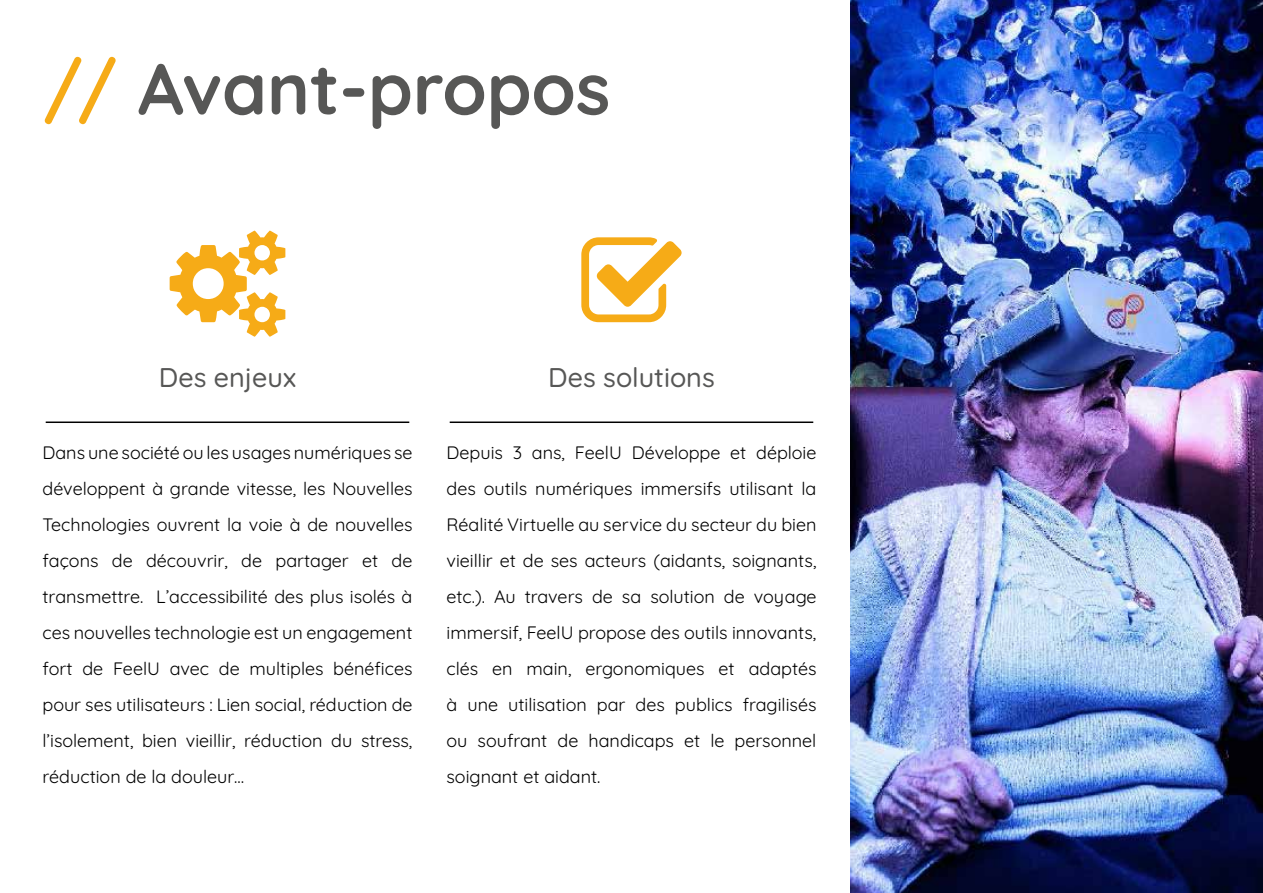
<style>
.page{position:relative;width:1263px;height:893px;background:#fff}
.page>*{position:absolute;margin:0;border:0;box-sizing:border-box;transform-origin:0 0}
.t1{font:700 72px "Quicksand";color:#575756}
.t2{font:500 27px "Quicksand";color:#575756}
.t3{font:18px/36px "Quicksand";color:#000;text-align:justify}
.s1{color:#f6ab17}
</style>
<div class="page">
<img style="left:850px;top:0;width:413px;height:893px">
<hr style="left:46px;top:421px;width:363px;height:2px;background:#000">
<hr style="left:450px;top:421px;width:363px;height:2px;background:#000">
<h1 class="t1" style="left:43px;top:33px;width:569px"><span class="s1">//</span> Avant-propos</h1>
<h2 class="t2" style="left:159px;top:356px;width:139px">Des enjeux</h2>
<p class="t3" style="left:43px;top:433px;width:371px">Dans une société ou les usages numériques se développent à grande vitesse, les Nouvelles Technologies ouvrent la voie à de nouvelles façons de découvrir, de partager et de transmettre. L’accessibilité des plus isolés à ces nouvelles technologie est un engagement fort de FeelU avec de multiples bénéfices pour ses utilisateurs : Lien social, réduction de l’isolement, bien vieillir, réduction du stress, réduction de la douleur…</p>
<h2 class="t2" style="left:548px;top:356px;width:168px">Des solutions</h2>
<p class="t3" style="left:446px;top:433px;width:371px">Depuis 3 ans, FeelU Développe et déploie des outils numériques immersifs utilisant la Réalité Virtuelle au service du secteur du bien vieillir et de ses acteurs (aidants, soignants, etc.). Au travers de sa solution de voyage immersif, FeelU propose des outils innovants, clés en main, ergonomiques et adaptés à une utilisation par des publics fragilisés ou soufrant de handicaps et le personnel soignant et aidant.</p>
</div>
